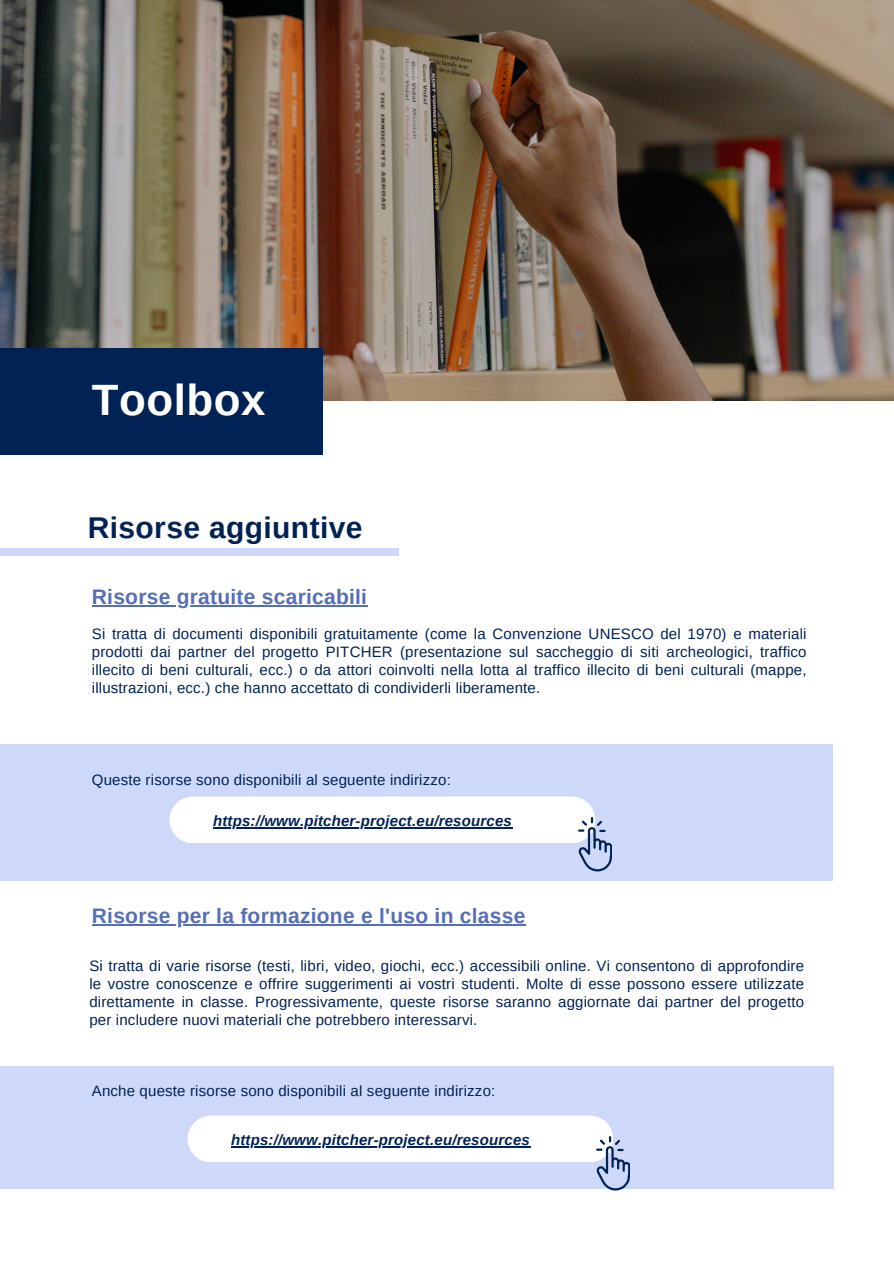
<style>
.page{position:relative;width:894px;height:1264px;background:#fff}
.page>*{position:absolute;margin:0;border:0;box-sizing:border-box;transform-origin:0 0}
.t1{font:700 43.8px "Arimo";letter-spacing:.015em;color:#fff}
.t2{font:700 30px "Arimo";letter-spacing:.015em;color:#025}
.t3{font:700 21px "Arimo";letter-spacing:.01em;color:#556fb7}
.t4{font:15px/18px "Arimo";letter-spacing:.01em;color:#025;text-align:justify}
.t5{font:italic 700 15px "Arimo";letter-spacing:.01em;color:#025}
</style>
<div class="page">
<img style="left:0;top:0;width:893px;height:400px">
<div style="left:0;top:348px;width:322px;height:106px;background:#025"></div>
<div style="left:0;top:548px;width:399px;height:8px;background:#ced9f9"></div>
<hr style="left:92px;top:605px;width:275px;height:1px;background:#556fb7">
<div style="left:0;top:744px;width:833px;height:137px;background:#ced9f9"></div>
<svg style="left:169px;top:796px;width:442px;height:75px"></svg>
<hr style="left:213px;top:827px;width:299px;height:1px;background:#025">
<hr style="left:92px;top:924px;width:433px;height:1px;background:#556fb7">
<div style="left:0;top:1066px;width:833px;height:123px;background:#ced9f9"></div>
<svg style="left:187px;top:1115px;width:442px;height:75px"></svg>
<hr style="left:231px;top:1146px;width:299px;height:1px;background:#025">
<h1 class="t1" style="left:92px;top:375px;width:175px">Toolbox</h1>
<h2 class="t2" style="left:88px;top:511px;width:276px">Risorse aggiuntive</h2>
<h3 class="t3" style="left:92px;top:585px;width:277px">Risorse gratuite scaricabili</h3>
<p class="t4" style="left:92px;top:624px;width:716px">Si tratta di documenti disponibili gratuitamente (come la Convenzione UNESCO del 1970) e materiali prodotti dai partner del progetto PITCHER (presentazione sul saccheggio di siti archeologici, traffico illecito di beni culturali, ecc.) o da attori coinvolti nella lotta al traffico illecito di beni culturali (mappe, illustrazioni, ecc.) che hanno accettato di condividerli liberamente.</p>
<p class="t4" style="left:92px;top:770px;width:360px">Queste risorse sono disponibili al seguente indirizzo:</p>
<h4 class="t5" style="left:213px;top:812px;width:300px">https://www.pitcher-project.eu/resources</h4>
<p class="t3" style="left:92px;top:904px;width:435px">Risorse per la formazione e l'uso in classe</p>
<h3 class="t4" style="left:89px;top:956px;width:716px">Si tratta di varie risorse (testi, libri, video, giochi, ecc.) accessibili online. Vi consentono di approfondire le vostre conoscenze e offrire suggerimenti ai vostri studenti. Molte di esse possono essere utilizzate direttamente in classe. Progressivamente, queste risorse saranno aggiornate dai partner del progetto per includere nuovi materiali che potrebbero interessarvi.</h3>
<p class="t4" style="left:92px;top:1081px;width:405px">Anche queste risorse sono disponibili al seguente indirizzo:</p>
<p class="t5" style="left:231px;top:1131px;width:300px">https://www.pitcher-project.eu/resources</p>
</div>
